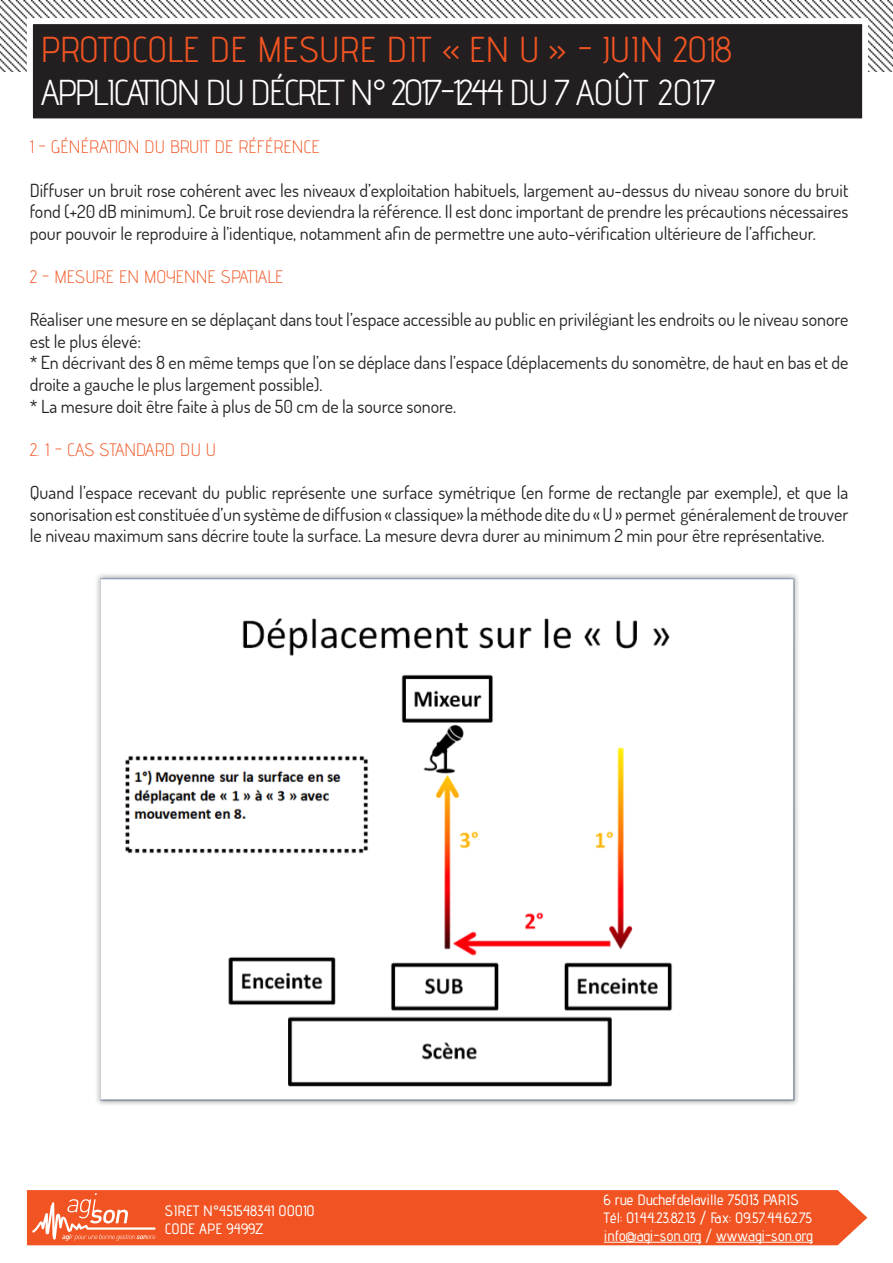
<style>
.page{position:relative;width:893px;height:1263px;background:#fff}
.page>*{position:absolute;margin:0;border:0;box-sizing:border-box;transform-origin:0 0}
.t1{font:36px "Advent Pro";letter-spacing:-.06em;color:#fff}
.t2{font:36px "Advent Pro";color:#f15422}
.t3{font:18px/21.6px "Dosis";color:#231f20;text-align:justify}
.t4{font:300 18px "Advent Pro";color:#f15422}
.t5{font:500 15px/18px "Advent Pro";color:#fff}
</style>
<div class="page">
<img style="left:0;top:0;width:893px;height:71px">
<div style="left:30px;top:21px;width:835px;height:100px;background:#231f20"></div>
<div style="left:27px;top:18px;width:841px;height:106px;border:6px solid #fff"></div>
<div style="left:27px;top:1190px;width:840px;height:55px;background:#f15422"></div>
<svg style="left:32px;top:1193px;width:124px;height:48px;background:#f3734a"></svg>
<hr style="left:604px;top:1242px;width:97px;height:1px;background:#fff">
<hr style="left:716px;top:1242px;width:97px;height:1px;background:#fff">
<img style="left:96px;top:574px;width:702px;height:531px">
<p class="t2" style="left:41px;top:27px;width:693px">PROTOCOLE DE MESURE DIT « EN U » - JUIN 2018</p>
<p class="t1" style="left:41px;top:70px;width:677px">APPLICATION DU DÉCRET N° 2017-1244 DU 7 AOÛT 2017</p>
<p class="t4" style="left:30px;top:136px;width:292px">1 - GÉNÉRATION DU BRUIT DE RÉFÉRENCE</p>
<p class="t3" style="left:30px;top:179px;width:820px">Diffuser un bruit rose cohérent avec les niveaux d’exploitation habituels, largement au-dessus du niveau sonore du bruit fond (+20 dB minimum). Ce bruit rose deviendra la référence. Il est donc important de prendre les précautions nécessaires pour pouvoir le reproduire à l’identique, notamment afin de permettre une auto-vérification ultérieure de l’afficheur.</p>
<p class="t4" style="left:30px;top:266px;width:255px">2 - MESURE EN MOYENNE SPATIALE</p>
<p class="t3" style="left:30px;top:308px;width:820px">Réaliser une mesure en se déplaçant dans tout l’espace accessible au public en privilégiant les endroits ou le niveau sonore est le plus élevé:</p>
<p class="t3" style="left:30px;top:352px;width:820px">* En décrivant des 8 en même temps que l’on se déplace dans l’espace (déplacements du sonomètre, de haut en bas et de droite a gauche le plus largement possible).</p>
<p class="t3" style="left:30px;top:395px;width:428px">* La mesure doit être faite à plus de 50 cm de la source sonore.</p>
<p class="t4" style="left:30px;top:439px;width:188px">2. 1 - CAS STANDARD DU U</p>
<p class="t3" style="left:30px;top:481px;width:820px">Quand l’espace recevant du public représente une surface symétrique (en forme de rectangle par exemple), et que la sonorisation est constituée d’un système de diffusion « classique» la méthode dite du « U » permet généralement de trouver le niveau maximum sans décrire toute la surface. La mesure devra durer au minimum 2 min pour être représentative.</p>
<p class="t5" style="left:165px;top:1201px;width:151px">SIRET N°451548341 00010<br>CODE APE 9499Z</p>
<p class="t5" style="left:604px;top:1190px;width:210px">6 rue Duchefdelaville 75013 PARIS<br>Tél: 01.44.23.82.13 / Fax: 09.57.44.62.75 info@agi-son.org / www.agi-son.org</p>
</div>
